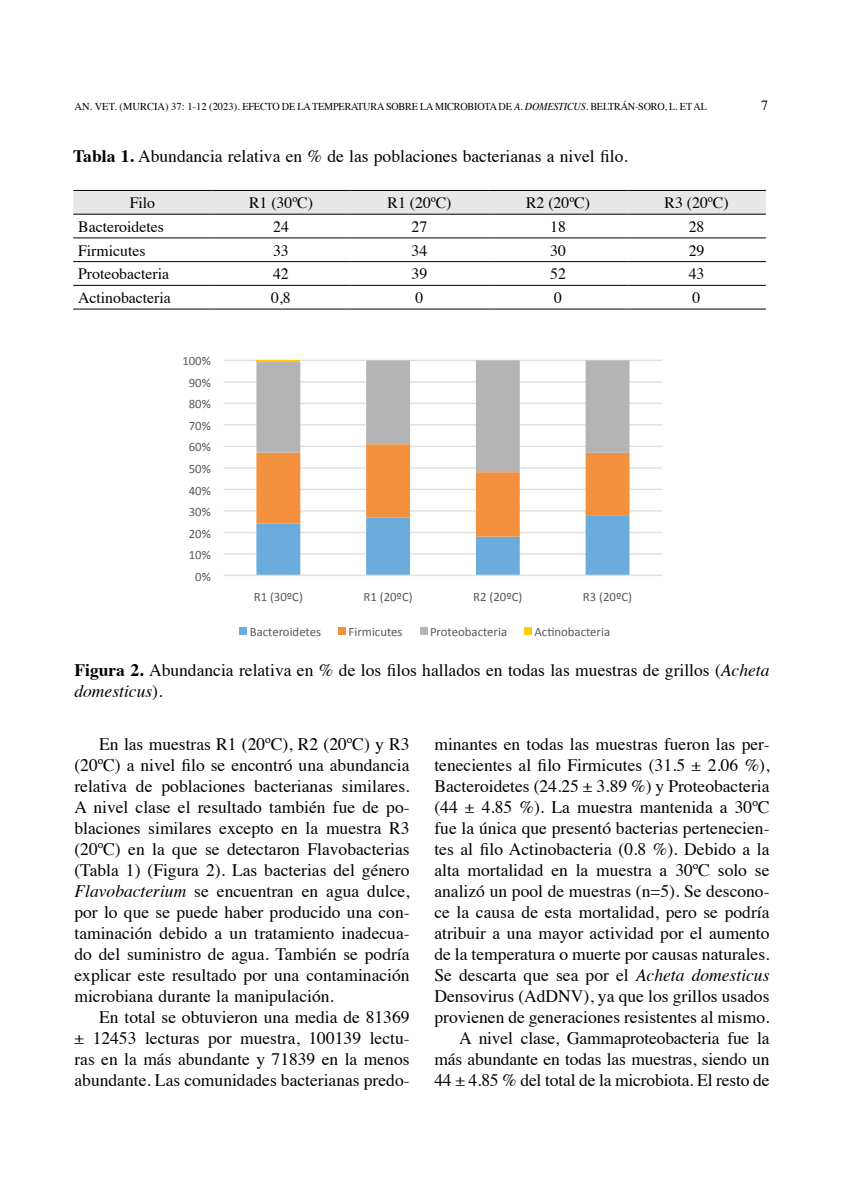
<style>
.page{position:relative;width:844px;height:1191px;background:#fff}
.page>*{position:absolute;margin:0;border:0;box-sizing:border-box;transform-origin:0 0}
.t1{font:17.5px/21px "Times";color:#000;text-align:justify}
.t2{font:italic 16.97px "Arial";color:#000}
.t3{font:15.75px "Times";color:#000}
.t4{font:14px "Times";color:#000}
.t5{font:12.78px "Calibri";color:#595959}
.t6{font:10.5px "Times";letter-spacing:-.02em;color:#000}
.s1{font-style:italic}
.s2{font-weight:700}
</style>
<div class="page">
<svg style="left:223px;top:359px;width:440px;height:276px"></svg>
<div style="left:73px;top:191px;width:692px;height:23px;background:#e8e7e7"></div>
<hr style="left:73px;top:190px;width:139px;height:1px;background:#000">
<hr style="left:212px;top:190px;width:138px;height:1px;background:#000">
<hr style="left:350px;top:190px;width:138px;height:1px;background:#000">
<hr style="left:488px;top:190px;width:139px;height:1px;background:#000">
<hr style="left:627px;top:190px;width:138px;height:1px;background:#000">
<hr style="left:73px;top:214px;width:139px;height:1px;background:#000">
<hr style="left:212px;top:214px;width:138px;height:1px;background:#000">
<hr style="left:350px;top:214px;width:138px;height:1px;background:#000">
<hr style="left:488px;top:214px;width:139px;height:1px;background:#000">
<hr style="left:627px;top:214px;width:138px;height:1px;background:#000">
<hr style="left:73px;top:237px;width:139px;height:1px;background:#000">
<hr style="left:212px;top:237px;width:138px;height:1px;background:#000">
<hr style="left:350px;top:237px;width:138px;height:1px;background:#000">
<hr style="left:488px;top:237px;width:139px;height:1px;background:#000">
<hr style="left:627px;top:237px;width:138px;height:1px;background:#000">
<hr style="left:73px;top:261px;width:139px;height:1px;background:#000">
<hr style="left:212px;top:261px;width:138px;height:1px;background:#000">
<hr style="left:350px;top:261px;width:138px;height:1px;background:#000">
<hr style="left:488px;top:261px;width:139px;height:1px;background:#000">
<hr style="left:627px;top:261px;width:138px;height:1px;background:#000">
<hr style="left:73px;top:285px;width:139px;height:1px;background:#000">
<hr style="left:212px;top:285px;width:138px;height:1px;background:#000">
<hr style="left:350px;top:285px;width:138px;height:1px;background:#000">
<hr style="left:488px;top:285px;width:139px;height:1px;background:#000">
<hr style="left:627px;top:285px;width:138px;height:1px;background:#000">
<hr style="left:73px;top:309px;width:139px;height:1px;background:#000">
<hr style="left:212px;top:309px;width:138px;height:1px;background:#000">
<hr style="left:350px;top:309px;width:138px;height:1px;background:#000">
<hr style="left:488px;top:309px;width:139px;height:1px;background:#000">
<hr style="left:627px;top:309px;width:138px;height:1px;background:#000">
<p class="t6" style="left:74px;top:96px;width:634px">AN. VET. (MURCIA) 37: 1-12 (2023). EFECTO DE LA TEMPERATURA SOBRE LA MICROBIOTA DE <span class="s1">A. DOMESTICUS.</span> BELTRÁN-SORO, L. ET AL</p>
<p class="t4" style="left:760px;top:92px;width:8px">7</p>
<p class="t1" style="left:73px;top:144px;width:556px"><span class="s2">Tabla 1.</span> Abundancia relativa en % de las poblaciones bacterianas a nivel filo.</p>
<p class="t3" style="left:130px;top:188px;width:27px">Filo</p>
<p class="t3" style="left:249px;top:188px;width:65px">R1 (30ºC)</p>
<p class="t3" style="left:387px;top:188px;width:65px">R1 (20ºC)</p>
<p class="t3" style="left:526px;top:188px;width:65px">R2 (20ºC)</p>
<p class="t3" style="left:664px;top:188px;width:65px">R3 (20ºC)</p>
<p class="t3" style="left:78px;top:212px;width:87px">Bacteroidetes</p>
<p class="t3" style="left:273px;top:212px;width:17px">24</p>
<p class="t3" style="left:411px;top:212px;width:17px">27</p>
<p class="t3" style="left:550px;top:212px;width:17px">18</p>
<p class="t3" style="left:688px;top:212px;width:17px">28</p>
<p class="t3" style="left:78px;top:236px;width:69px">Firmicutes</p>
<p class="t3" style="left:273px;top:236px;width:17px">33</p>
<p class="t3" style="left:411px;top:236px;width:17px">34</p>
<p class="t3" style="left:550px;top:236px;width:17px">30</p>
<p class="t3" style="left:688px;top:236px;width:17px">29</p>
<p class="t3" style="left:78px;top:259px;width:92px">Proteobacteria</p>
<p class="t3" style="left:273px;top:259px;width:17px">42</p>
<p class="t3" style="left:411px;top:259px;width:17px">39</p>
<p class="t3" style="left:550px;top:259px;width:17px">52</p>
<p class="t3" style="left:688px;top:259px;width:17px">43</p>
<p class="t3" style="left:78px;top:283px;width:94px">Actinobacteria</p>
<p class="t3" style="left:271px;top:283px;width:21px">0,8</p>
<p class="t3" style="left:415px;top:283px;width:9px">0</p>
<p class="t3" style="left:554px;top:283px;width:9px">0</p>
<p class="t3" style="left:692px;top:283px;width:9px">0</p>
<p class="t5" style="left:182px;top:353px;width:30px">100%</p>
<p class="t5" style="left:189px;top:375px;width:24px">90%</p>
<p class="t5" style="left:189px;top:396px;width:24px">80%</p>
<p class="t5" style="left:189px;top:418px;width:24px">70%</p>
<p class="t5" style="left:189px;top:439px;width:24px">60%</p>
<p class="t5" style="left:189px;top:461px;width:24px">50%</p>
<p class="t5" style="left:189px;top:482px;width:24px">40%</p>
<p class="t5" style="left:189px;top:504px;width:24px">30%</p>
<p class="t5" style="left:189px;top:525px;width:24px">20%</p>
<p class="t5" style="left:189px;top:547px;width:24px">10%</p>
<p class="t5" style="left:195px;top:568px;width:17px">0%</p>
<p class="t5" style="left:254px;top:588px;width:51px">R1 (30ºC)</p>
<p class="t5" style="left:363px;top:588px;width:51px">R1 (20ºC)</p>
<p class="t5" style="left:473px;top:588px;width:51px">R2 (20ºC)</p>
<p class="t5" style="left:582px;top:588px;width:51px">R3 (20ºC)</p>
<p class="t5" style="left:250px;top:623px;width:73px">Bacteroidetes</p>
<p class="t5" style="left:348px;top:623px;width:55px">Firmicutes</p>
<p class="t5" style="left:430px;top:623px;width:79px">Proteobacteria</p>
<p class="t5" style="left:534px;top:623px;width:77px">AcNnobacteria</p>
<p class="t1" style="left:74px;top:658px;width:696px"><span class="s2">Figura 2.</span> Abundancia relativa en % de los filos hallados en todas las muestras de grillos (<span class="s1">Acheta domesticus</span>).</p>
<p class="t2" style="left:167px;top:663px;width:591px">Figura 2. Abundancia relativa en % de los filos hallados en todas las muestras</p>
<p class="t1" style="left:74px;top:732px;width:336px;text-indent:25px">En las muestras R1 (20ºC), R2 (20ºC) y R3 (20ºC) a nivel filo se encontró una abundancia relativa de poblaciones bacterianas similares.<br>A nivel clase el resultado también fue de po&shy;blaciones similares excepto en la muestra R3 (20ºC) en la que se detectaron Flavobacterias (Tabla 1) (Figura 2). Las bacterias del género <span class="s1">Flavobacterium</span> se encuentran en agua dulce, por lo que se puede haber producido una con&shy;taminación debido a un tratamiento inadecua&shy;do del suministro de agua. También se podría explicar este resultado por una contaminación microbiana durante la manipulación.</p>
<p class="t1" style="left:74px;top:1005px;width:336px;text-indent:25px">En total se obtuvieron una media de 81369 ± 12453 lecturas por muestra, 100139 lectu&shy;ras en la más abundante y 71839 en la menos abundante. Las comunidades bacterianas predo-</p>
<p class="t1" style="left:434px;top:732px;width:336px;text-align:right">minantes en todas las muestras fueron las per&shy;tenecientes al filo Firmicutes (31.5 ± 2.06 %), Bacteroidetes (24.25 ± 3.89 %) y Proteobacteria (44 ± 4.85 %). La muestra mantenida a 30ºC fue la única que presentó bacterias pertenecien&shy;tes al filo Actinobacteria (0.8 %). Debido a la alta mortalidad en la muestra a 30ºC solo se analizó un pool de muestras (n=5). Se descono&shy;ce la causa de esta mortalidad, pero se podría atribuir a una mayor actividad por el aumento de la temperatura o muerte por causas naturales.<br>Se descarta que sea por el <span class="s1">Acheta domesticus </span>Densovirus (AdDNV), ya que los grillos usados provienen de generaciones resistentes al mismo.<br>A nivel clase, Gammaproteobacteria fue la más abundante en todas las muestras, siendo un 44 ± 4.85 % del total de la microbiota. El resto de</p>
</div>
